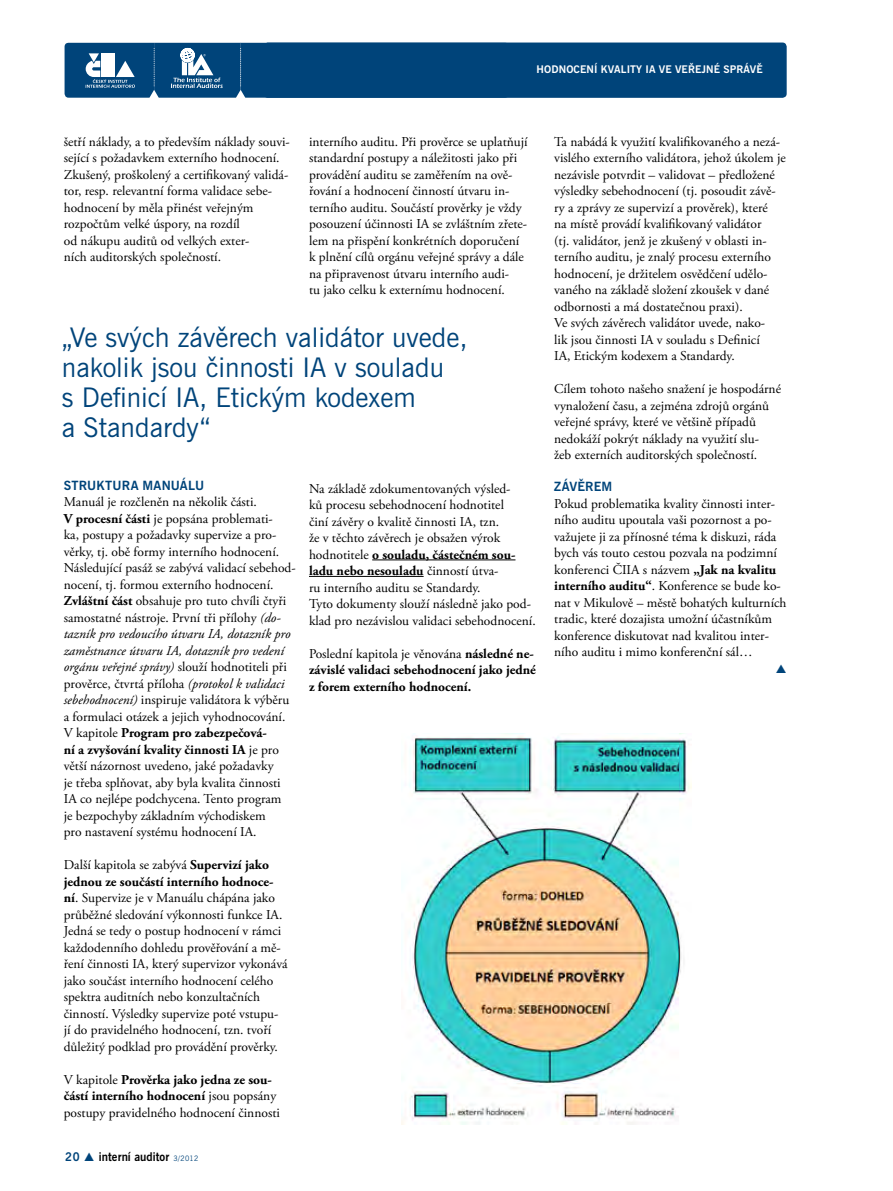
<style>
.page{position:relative;width:893px;height:1191px;background:#fff}
.page>*{position:absolute;margin:0;border:0;box-sizing:border-box;transform-origin:0 0}
.t1{font:27px/30px "News Gothic BT";color:#00447a}
.t2{font:13.5px/16.5px "Adobe Garamond Pro";color:#000}
.t3{font:700 13.5px/16.5px "Adobe Garamond Pro";color:#000}
.t4{font:12.75px "News Gothic Bd BT";letter-spacing:.015em;color:#00447a}
.t5{font:12px "News Gothic Bd BT";letter-spacing:.005em;color:#000;scale:.95 1}
.t6{font:10.5px "News Gothic Bd BT";letter-spacing:.13em;color:#fff}
.s1{font-weight:700}
.s2{font-style:italic}
.s3{color:#00447a}
.s4{font-family:"News Gothic BT";font-size:7.5px;color:#00447a}
.s5{font-weight:400}
</style>
<div class="page">
<hr style="left:372px;top:559px;width:143px;height:1px;background:#000">
<hr style="left:309px;top:576px;width:115px;height:1px;background:#000">
<svg style="left:65px;top:43px;width:201px;height:55px;background:#27608e"></svg>
<div style="left:264px;top:43px;width:523px;height:55px;background:#00447a;border-radius:4px"></div>
<img style="left:402px;top:733px;width:289px;height:391px">
<p class="t6" style="left:537px;top:63px;width:114px">HODNOCENÍ KVALITY IAV</p>
<p class="t6" style="left:665px;top:63px;width:99px">E VEŘEJNÉ SPRÁVĚ</p>
<p class="t2" style="left:64px;top:134px;width:228px">šetří náklady, a to především náklady souvi&shy;sející s požadavkem externího hodnocení.<br>Zkušený, proškolený a certifikovaný validá&shy;tor, resp. relevantní forma validace sebe&shy;hodnocení by měla přinést veřejným rozpočtům velké úspory, na rozdíl<br>od nákupu auditů od velkých exter-<br>ních auditorských společností.</p>
<p class="t2" style="left:309px;top:134px;width:220px">interního auditu. Při prověrce se uplatňují standardní postupy a náležitosti jako při provádění auditu se zaměřením na ově&shy;řování a hodnocení činností útvaru in&shy;terního auditu. Součástí prověrky je vždy posouzení účinnosti IA se zvláštním zřete&shy;lem na přispění konkrétních doporučení k plnění cílů orgánu veřejné správy a dále na připravenost útvaru interního audi-<br>tu jako celku k externímu hodnocení.</p>
<h1 class="t1" style="left:62px;top:323px;width:407px">„Ve svých závěrech validátor uvede, nakolik jsou činnosti IA v souladu<br>s Definicí IA, Etickým kodexem<br>a Standardy“</h1>
<p class="t4" style="left:64px;top:476px;width:9px">STRU</p>
<p class="t4" style="left:96px;top:476px;width:12px">KTURA</p>
<p class="t4" style="left:143px;top:476px;width:14px">MANUÁ</p>
<p class="t4" style="left:188px;top:476px;width:16px">LU</p>
<p class="t2" style="left:64px;top:494px;width:234px">Manuál je rozčleněn na několik části.<br><span class="s1">V procesní části</span> je popsána problemati-<br>ka, postupy a požadavky supervize a pro&shy;věrky, tj. obě formy interního hodnocení.<br>Následující pasáž se zabývá validací sebehod&shy;nocení, tj. formou externího hodnocení.<br><span class="s1">Zvláštní část</span> obsahuje pro tuto chvíli čtyři samostatné nástroje. První tři přílohy <span class="s2">(do&shy;tazník pro vedoucího útvaru IA, dotazník pro zaměstnance útvaru IA, dotazník pro vedení orgánu veřejné správy)</span> slouží hodnotiteli při prověrce, čtvrtá příloha <span class="s2">(protokol k validaci sebehodnocení)</span> inspiruje validátora k výběru a formulaci otázek a jejich vyhodnocování.<br>V kapitole <span class="s1">Program pro zabezpečová-<br>ní a zvyšování kvality činnosti IA</span> je pro větší názornost uvedeno, jaké požadavky<br>je třeba splňovat, aby byla kvalita činnosti IA co nejlépe podchycena. Tento program<br>je bezpochyby základním východiskem<br>pro nastavení systému hodnocení IA.</p>
<p class="t2" style="left:64px;top:857px;width:225px">Další kapitola se zabývá <span class="s1">Supervizí jako jednou ze součástí interního hodnoce&shy;ní</span>. Supervize je v Manuálu chápána jako průběžné sledování výkonnosti funkce IA.<br>Jedná se tedy o postup hodnocení v rámci každodenního dohledu prověřování a mě&shy;ření činnosti IA, který supervizor vykonává jako součást interního hodnocení celého spektra auditních nebo konzultačních činností. Výsledky supervize poté vstupu&shy;jí do pravidelného hodnocení, tzn. tvoří důležitý podklad pro provádění prověrky.</p>
<p class="t2" style="left:64px;top:1071px;width:218px">V kapitole <span class="s1">Prověrka jako jedna ze sou&shy;částí interního hodnocení</span> jsou popsány postupy pravidelného hodnocení činnosti</p>
<p class="t5" style="left:65px;top:1148px;width:142px"><span class="s3">20</span> <span class="s3">▲</span> INTERNÍ AUDITOR <span class="s4">3/2012</span></p>
<p class="t2" style="left:309px;top:480px;width:228px">Na základě zdokumentovaných výsled-<br>ků procesu sebehodnocení hodnotitel<br>činí závěry o kvalitě činnosti IA, tzn.<br>že v těchto závěrech je obsažen výrok hodnotitele <span class="s1">o souladu, částečném sou&shy;ladu nebo nesouladu</span> činností útva-<br>ru interního auditu se Standardy.<br>Tyto dokumenty slouží následně jako pod&shy;klad pro nezávislou validaci sebehodnocení.</p>
<p class="t3" style="left:309px;top:645px;width:228px"><span class="s5">Poslední kapitola je věnována</span> následné ne&shy;závislé validaci sebehodnocení jako jedné z forem externího hodnocení.</p>
<p class="t2" style="left:554px;top:134px;width:233px">Ta nabádá k využití kvalifikovaného a nezá&shy;vislého externího validátora, jehož úkolem je nezávisle potvrdit – validovat – předložené výsledky sebehodnocení (tj. posoudit závě&shy;ry a zprávy ze supervizí a prověrek), které<br>na místě provádí kvalifikovaný validátor<br>(tj. validátor, jenž je zkušený v oblasti in&shy;terního auditu, je znalý procesu externího hodnocení, je držitelem osvědčení udělo&shy;vaného na základě složení zkoušek v dané odbornosti a má dostatečnou praxi).<br>Ve svých závěrech validátor uvede, nako-<br>lik jsou činnosti IA v souladu s Definicí<br>IA, Etickým kodexem a Standardy.</p>
<p class="t2" style="left:554px;top:381px;width:228px">Cílem tohoto našeho snažení je hospodárné vynaložení času, a zejména zdrojů orgánů veřejné správy, které ve většině případů nedokáží pokrýt náklady na využití slu-<br>žeb externích auditorských společností.</p>
<p class="t4" style="left:554px;top:478px;width:27px">ZÁVĚRE</p>
<p class="t4" style="left:602px;top:478px;width:12px">M</p>
<p class="t2" style="left:554px;top:495px;width:234px">Pokud problematika kvality činnosti inter&shy;ního auditu upoutala vaši pozornost a po&shy;važujete ji za přínosné téma k diskuzi, ráda bych vás touto cestou pozvala na podzimní konferenci ČIIA s názvem <span class="s1">„Jak na kvalitu interního auditu“</span>. Konference se bude ko&shy;nat v Mikulově – městě bohatých kulturních tradic, které dozajista umožní účastníkům konference diskutovat nad kvalitou inter&shy;ního auditu i mimo konferenční sál…</p>
</div>
